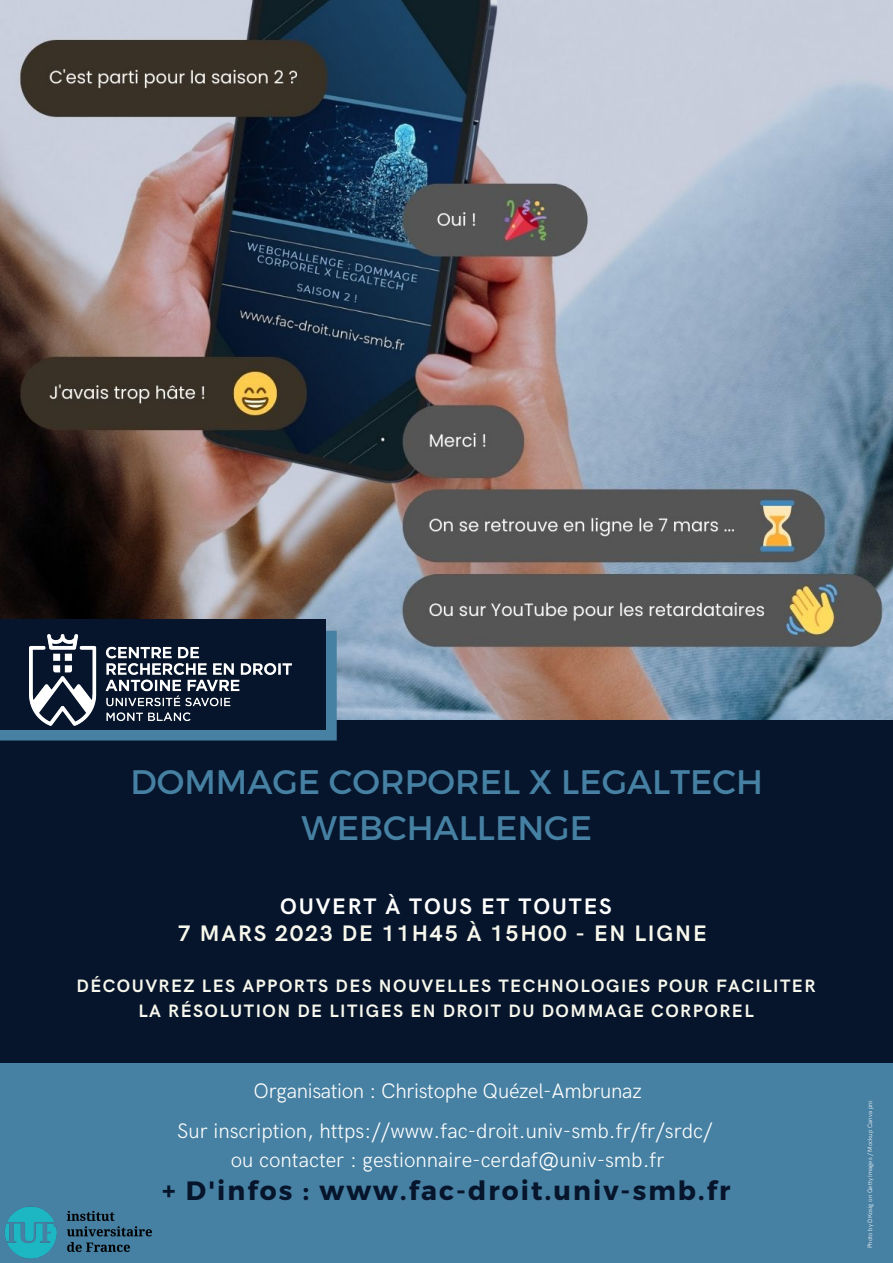
<style>
.page{position:relative;width:893px;height:1263px;background:#fff}
.page>*{position:absolute;margin:0;border:0;box-sizing:border-box;transform-origin:0 0}
.t1{font:33.97px/46.1px "Montserrat";color:#4680a2;text-align:center}
.t2{font:700 26.47px "Montserrat";letter-spacing:.08em;color:#06152b}
.t3{font:700 22.5px "HK Grotesk";letter-spacing:.08em;color:#f7f7ec}
.t4{font:700 22.5px "HK Grotesk";letter-spacing:.08em;color:#fff}
.t5{font:300 21px/29.2px "HK Grotesk";color:#fff;text-align:center}
.t6{font:700 18px/24.8px "HK Grotesk";letter-spacing:.08em;color:#f7f7ec;text-align:center}
.t7{font:300 6.3px "HK Grotesk";color:#fff}
</style>
<div class="page">
<img style="left:0;top:0;width:893px;height:721px">
<div style="left:0;top:721px;width:893px;height:344px;background:#06152b"></div>
<div style="left:0;top:1063px;width:893px;height:200px;background:#4680a2"></div>
<svg style="left:0;top:631px;width:337px;height:109px;background:#407697"></svg>
<div style="left:0;top:619px;width:325px;height:110px;background:#06152b"></div>
<img style="left:30px;top:634px;width:261px;height:91px">
<img style="left:5px;top:1206px;width:147px;height:53px">
<h1 class="t1" style="left:131px;top:757px;width:634px">DOMMAGE CORPOREL X LEGALTECH<br>WEBCHALLENGE</h1>
<p class="t4" style="left:280px;top:894px;width:333px">OUVERT À TOUS ET TOUTES</p>
<p class="t3" style="left:178px;top:921px;width:530px">7 MARS 2023 DE 11H45 À 15H00 - EN LIGNE</p>
<p class="t6" style="left:77px;top:974px;width:740px">DÉCOUVREZ LES APPORTS DES NOUVELLES TECHNOLOGIES POUR FACILITER<br>LA RÉSOLUTION DE LITIGES EN DROIT DU DOMMAGE CORPOREL</p>
<p class="t5" style="left:254px;top:1077px;width:389px">Organisation : Christophe Quézel-Ambrunaz</p>
<p class="t5" style="left:177px;top:1117px;width:537px">Sur inscription, https://www.fac-droit.univ-smb.fr/fr/srdc/ ou contacter : gestionnaire-cerdaf@univ-smb.fr</p>
<p class="t2" style="left:162px;top:1173px;width:570px">+ D'infos : www.fac-droit.univ-smb.fr</p>
<p class="t7" style="left:866px;top:1248px;width:150px;rotate:-90deg">Photo by DKosig on Getty Images / Mockup Canva pro</p>
</div>
